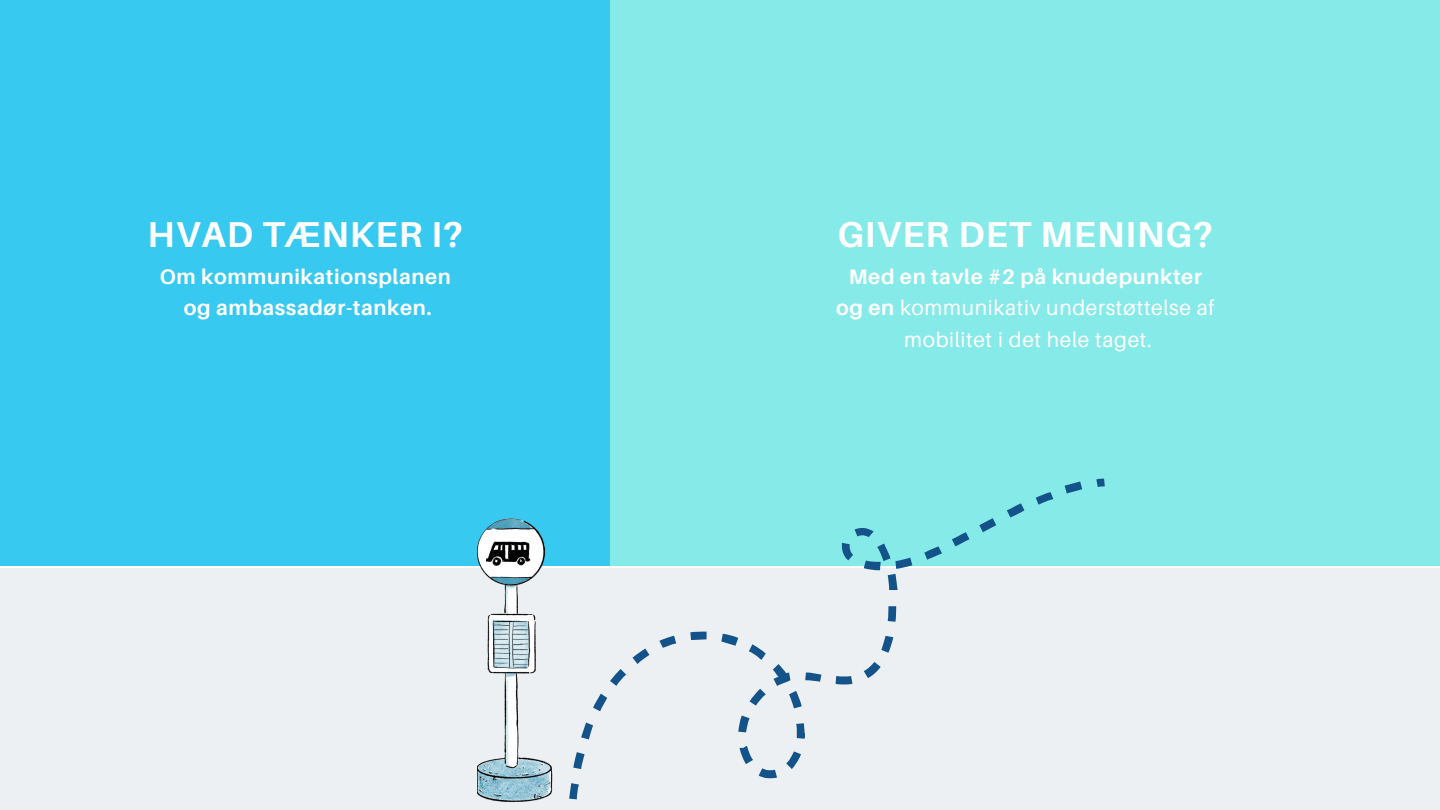
<style>
.page{position:relative;width:1440px;height:810px;background:#fff}
.page>*{position:absolute;margin:0;border:0;box-sizing:border-box;transform-origin:0 0}
.t1{font:700 36px "Aileron";letter-spacing:.03em;color:#fff}
.t2{font:700 21px "Aileron";letter-spacing:.03em;color:#fff}
.t3{font:21px "Aileron";letter-spacing:.03em;color:#fff}
.s1{font-weight:700}
</style>
<div class="page">
<div style="left:0;top:0;width:610px;height:565px;background:#37c9ef"></div>
<div style="left:0;top:569px;width:610px;height:241px;background:#edf0f2"></div>
<div style="left:610px;top:0;width:830px;height:565px;background:#86eae9"></div>
<div style="left:610px;top:569px;width:830px;height:241px;background:#edf0f2"></div>
<svg style="left:566px;top:481px;width:516px;height:319px"></svg>
<svg style="left:1096px;top:479px;width:9px;height:8px"></svg>
<svg style="left:477px;top:518px;width:76px;height:284px"></svg>
<p class="t1" style="left:148px;top:212px;width:317px">HVAD TÆNKER I?</p>
<p class="t2" style="left:160px;top:264px;width:293px">Om kommunikationsplanen</p>
<p class="t2" style="left:184px;top:295px;width:249px">og ambassadør-tanken.</p>
<p class="t1" style="left:837px;top:212px;width:377px">GIVER DET MENING?</p>
<p class="t2" style="left:849px;top:264px;width:355px">Med en tavle #2 på knudepunkter</p>
<p class="t3" style="left:836px;top:295px;width:380px"><span class="s1">og en</span> kommunikativ understøttelse af</p>
<p class="t3" style="left:904px;top:327px;width:249px">mobilitet i det hele taget.</p>
</div>
